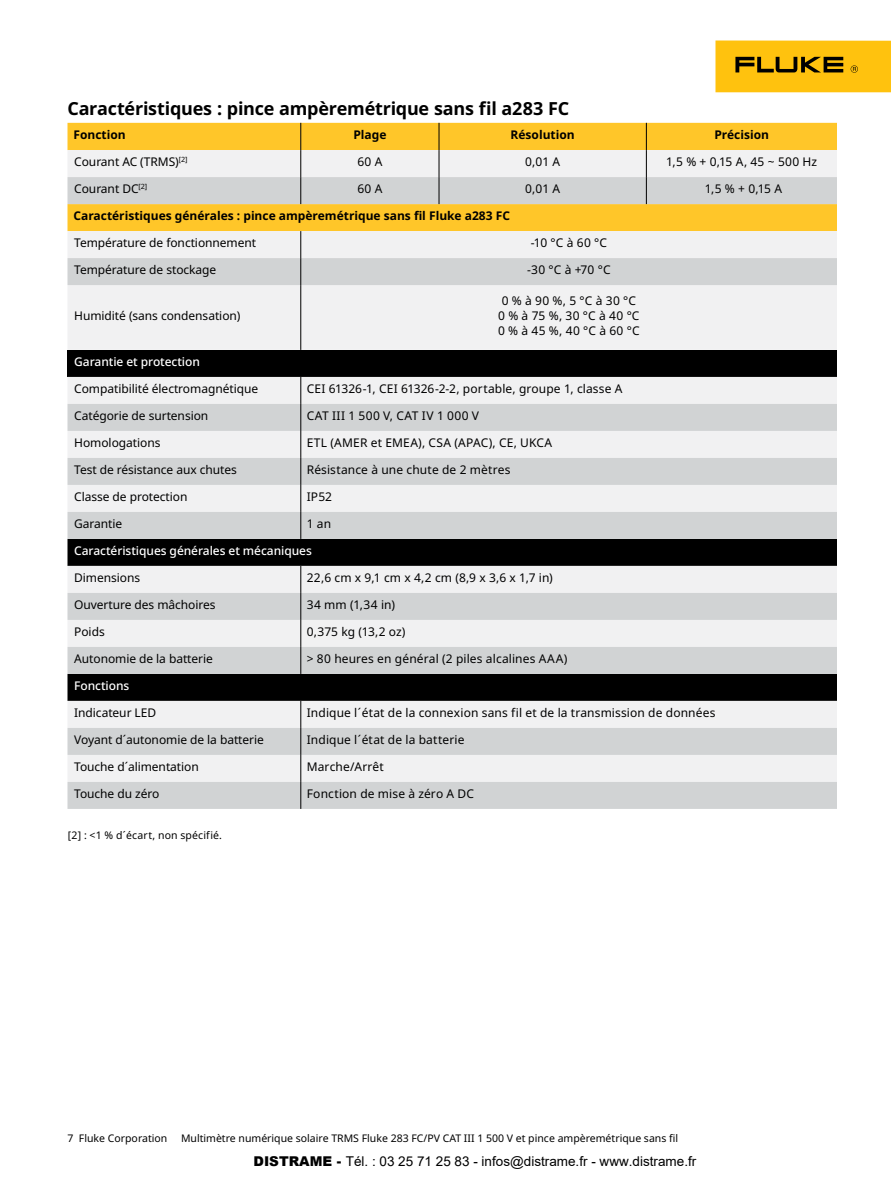
<style>
.page{position:relative;width:891px;height:1188px;background:#fff}
.page>*{position:absolute;margin:0;border:0;box-sizing:border-box;transform-origin:0 0}
.t1{font:700 18px "Noto Sans";letter-spacing:-.015em;color:#000}
.t2{font:13.5px "Arial";color:#000}
.t3{font:12px "Noto Sans";letter-spacing:-.005em;color:#000}
.t4{font:700 12px "Noto Sans";color:#000}
.t5{font:500 12px "Noto Sans";letter-spacing:-.005em;color:#fff}
.t6{font:12px/15px "Noto Sans";letter-spacing:.025em;color:#000}
.t7{font:12px "Noto Sans";letter-spacing:.015em;color:#000}
.t8{font:12px "Noto Sans";letter-spacing:.035em;color:#000}
.t9{font:10.5px "Noto Sans";color:#000}
.s1{font-weight:900}
.s2{font-style:inherit}
</style>
<div class="page">
<div style="left:716px;top:40px;width:175px;height:52px;background:#ffc20e"></div>
<svg style="left:735px;top:57px;width:108px;height:15px"></svg>
<svg style="left:851px;top:65px;width:7px;height:8px"></svg>
<div style="left:68px;top:539px;width:769px;height:27px;background:#000"></div>
<div style="left:68px;top:566px;width:769px;height:27px;background:#f1f1f2"></div>
<svg style="left:68px;top:593px;width:769px;height:216px;fill:#d1d3d4"></svg>
<svg style="left:301px;top:566px;width:1px;height:108px"></svg>
<svg style="left:301px;top:701px;width:1px;height:108px"></svg>
<div style="left:68px;top:350px;width:769px;height:27px;background:#000"></div>
<div style="left:68px;top:377px;width:769px;height:27px;background:#f1f1f2"></div>
<svg style="left:68px;top:404px;width:769px;height:135px;fill:#d1d3d4"></svg>
<svg style="left:301px;top:377px;width:1px;height:162px"></svg>
<div style="left:68px;top:123px;width:233px;height:27px;background:#ffc629"></div>
<div style="left:68px;top:150px;width:769px;height:200px;background:#f1f1f2"></div>
<svg style="left:68px;top:177px;width:769px;height:108px"></svg>
<svg style="left:301px;top:231px;width:1px;height:54px"></svg>
<hr style="left:301px;top:285px;width:1px;height:65px;background:#000">
<svg style="left:301px;top:123px;width:536px;height:81px"></svg>
<h1 class="t1" style="left:68px;top:96px;width:503px">Caractéristiques : pince ampèremétrique sans fil a283 FC</h1>
<p class="t4" style="left:74px;top:126px;width:54px">Fonction</p>
<p class="t4" style="left:353px;top:126px;width:35px">Plage</p>
<p class="t4" style="left:511px;top:126px;width:66px">Résolution</p>
<p class="t4" style="left:714px;top:126px;width:56px">Précision</p>
<p class="t3" style="left:74px;top:153px;width:115px">Courant AC (TRMS)<sup>[2]</sup></p>
<p class="t3" style="left:357px;top:153px;width:27px">60 A</p>
<p class="t3" style="left:525px;top:153px;width:36px">0,01 A</p>
<p class="t3" style="left:666px;top:153px;width:152px">1,5 % + 0,15 A, 45 ~ 500 Hz</p>
<p class="t3" style="left:74px;top:180px;width:75px">Courant DC<sup>[2]</sup></p>
<p class="t3" style="left:357px;top:180px;width:27px">60 A</p>
<p class="t3" style="left:525px;top:180px;width:36px">0,01 A</p>
<p class="t3" style="left:705px;top:180px;width:79px">1,5 % + 0,15 A</p>
<p class="t4" style="left:73px;top:207px;width:438px">Caractéristiques générales : pince ampèremétrique sans fil Fluke a283 FC</p>
<p class="t3" style="left:74px;top:234px;width:183px">Température de fonctionnement</p>
<p class="t3" style="left:531px;top:234px;width:78px">-10 °C à 60 °C</p>
<p class="t3" style="left:74px;top:261px;width:144px">Température de stockage</p>
<p class="t3" style="left:527px;top:261px;width:85px">-30 °C à +70 °C</p>
<p class="t3" style="left:74px;top:307px;width:168px">Humidité (sans condensation)</p>
<p class="t6" style="left:498px;top:294px;width:143px">0 % à 90 %, 5 °C à 30 °C<br>0 % à 75 %, 30 °C à 40 °C<br>0 % à 45 %, 40 °C à 60 °C</p>
<p class="t5" style="left:74px;top:353px;width:127px">Garantie et protection</p>
<p class="t3" style="left:74px;top:380px;width:185px">Compatibilité électromagnétique</p>
<p class="t3" style="left:307px;top:380px;width:317px">CEI 61326-1, CEI 61326-2-2, portable, groupe 1, classe A</p>
<p class="t3" style="left:74px;top:407px;width:136px">Catégorie de surtension</p>
<p class="t8" style="left:307px;top:407px;width:174px">CAT III 1 500 V, CAT IV 1 000 V</p>
<p class="t3" style="left:74px;top:434px;width:88px">Homologations</p>
<p class="t7" style="left:307px;top:434px;width:247px">ETL (AMER et EMEA), CSA (APAC), CE, UKCA</p>
<p class="t3" style="left:74px;top:461px;width:164px">Test de résistance aux chutes</p>
<p class="t3" style="left:307px;top:461px;width:205px">Résistance à une chute de 2 mètres</p>
<p class="t3" style="left:74px;top:488px;width:115px">Classe de protection</p>
<p class="t3" style="left:307px;top:488px;width:27px">IP52</p>
<p class="t3" style="left:74px;top:515px;width:50px">Garantie</p>
<p class="t3" style="left:307px;top:515px;width:26px">1 an</p>
<p class="t5" style="left:74px;top:542px;width:239px">Caractéristiques générales et mécaniques</p>
<p class="t3" style="left:74px;top:569px;width:67px">Dimensions</p>
<p class="t3" style="left:307px;top:569px;width:248px">22,6 cm x 9,1 cm x 4,2 cm (8,9 x 3,6 x 1,7 in)</p>
<p class="t3" style="left:74px;top:596px;width:143px">Ouverture des mâchoires</p>
<p class="t3" style="left:307px;top:596px;width:90px">34 mm (1,34 in)</p>
<p class="t3" style="left:74px;top:623px;width:32px">Poids</p>
<p class="t3" style="left:307px;top:623px;width:100px">0,375 kg (13,2 oz)</p>
<p class="t3" style="left:74px;top:650px;width:140px">Autonomie de la batterie</p>
<p class="t3" style="left:307px;top:650px;width:262px">&gt; 80 heures en général (2 piles alcalines AAA)</p>
<p class="t5" style="left:74px;top:677px;width:57px">Fonctions</p>
<p class="t3" style="left:74px;top:704px;width:83px">Indicateur LED</p>
<p class="t3" style="left:307px;top:704px;width:410px">Indique l´état de la connexion sans fil et de la transmission de données</p>
<p class="t3" style="left:74px;top:731px;width:191px">Voyant d´autonomie de la batterie</p>
<p class="t3" style="left:307px;top:731px;width:159px">Indique l´état de la batterie</p>
<p class="t3" style="left:74px;top:758px;width:126px">Touche d´alimentation</p>
<p class="t3" style="left:307px;top:758px;width:79px">Marche/Arrêt</p>
<p class="t3" style="left:74px;top:785px;width:87px">Touche du zéro</p>
<p class="t3" style="left:307px;top:785px;width:169px">Fonction de mise à zéro A DC</p>
<p class="t9" style="left:68px;top:828px;width:156px">[2] : &lt;1 % d´écart, non spécifié.</p>
<p class="t9" style="left:68px;top:1131px;width:101px">7 Fluke Corporation</p>
<p class="t9" style="left:181px;top:1131px;width:499px">Multimètre numérique solaire TRMS Fluke 283 FC/PV CAT III 1 500 V et pince ampèremétrique sans fil</p>
<p class="t2" style="left:254px;top:1152px;width:444px"><span class="s1">DISTRAME -</span> T<span class="s2">é</span>l. : 03 25 71 25 83 - infos@distrame.fr - www.distrame.fr</p>
</div>
